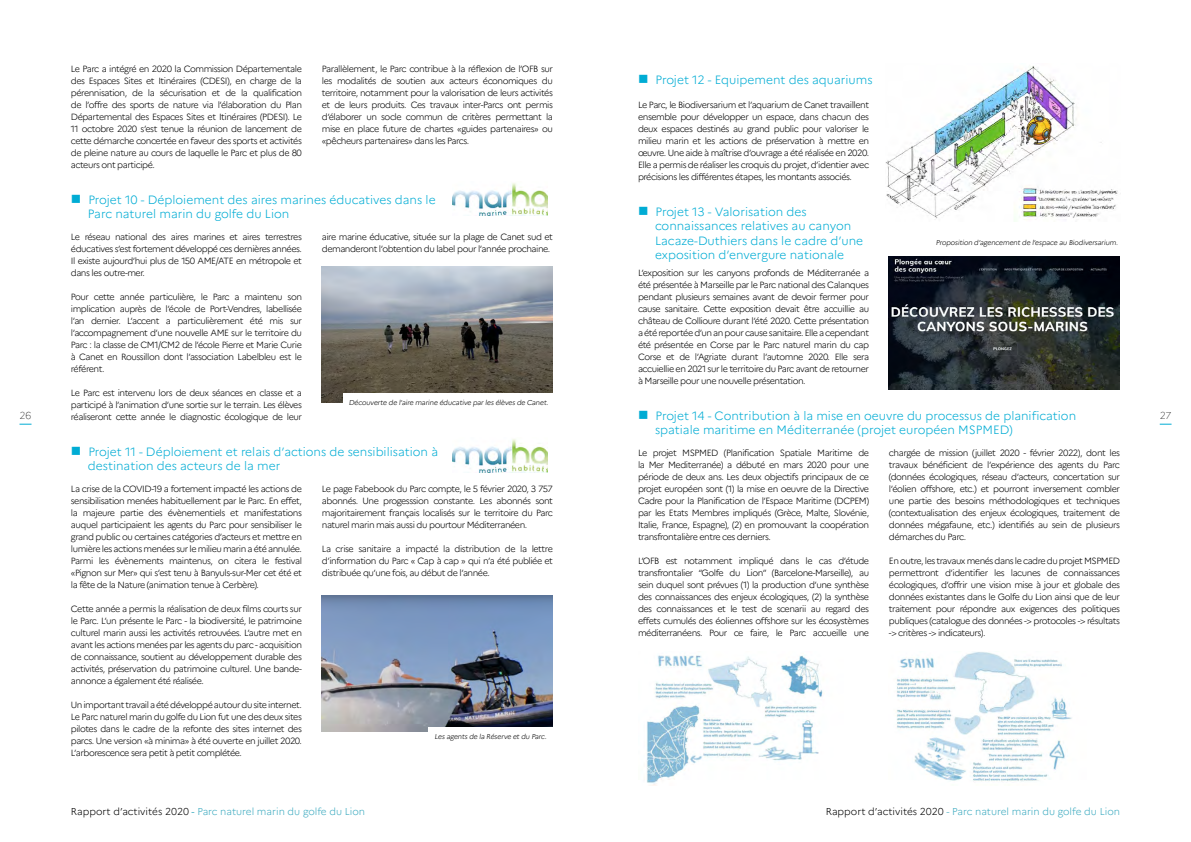
<style>
.page{position:relative;width:1191px;height:842px;background:#fff}
.page>*{position:absolute;margin:0;border:0;box-sizing:border-box;transform-origin:0 0}
.t1{font:300 12px/14.4px "Marianne";color:#00acd4}
.t2{font:300 10px "Marianne";color:#3daac0}
.t3{font:100 10px "Marianne";color:#000}
.PARAGRAPHE{font:300 9px/12px "Marianne";letter-spacing:-.05em;color:#000;text-align:justify}
.legendes{font:300 7px "Marianne";color:#000}
.s1{color:#000}
.s2{color:#0093ad}
</style>
<div class="page">
<img style="left:322px;top:267px;width:231px;height:135px">
<img style="left:322px;top:595px;width:231px;height:136px">
<img style="left:453px;top:183px;width:95px;height:33px">
<img style="left:453px;top:439px;width:95px;height:33px">
<div style="left:343px;top:393px;width:210px;height:18px;background:#fff"></div>
<div style="left:429px;top:727px;width:124px;height:18px;background:#fff"></div>
<img style="left:885px;top:66px;width:233px;height:156px">
<img style="left:889px;top:256px;width:230px;height:134px">
<img style="left:647px;top:655px;width:176px;height:130px">
<img style="left:896px;top:652px;width:176px;height:130px">
<svg style="left:20px;top:424px;width:12px;height:1px"></svg>
<svg style="left:1159px;top:424px;width:12px;height:1px"></svg>
<p class="PARAGRAPHE" style="left:71px;top:63px;width:233px">Le Parc a intégré en 2020 la Commission Départementale des Espaces Sites et Itinéraires (CDESI), en charge de la pérennisation, de la sécurisation et de la qualification de l’offre des sports de nature via l’élaboration du Plan Départemental des Espaces Sites et Itinéraires (PDESI). Le 11 octobre 2020 s’est tenue la réunion de lancement de cette démarche concertée en faveur des sports et activités de pleine nature au cours de laquelle le Parc et plus de 80 acteurs ont participé.</p>
<p class="PARAGRAPHE" style="left:322px;top:63px;width:233px">Parallèlement, le Parc contribue à la réflexion de l’OFB sur les modalités de soutien aux acteurs économiques du territoire, notamment pour la valorisation de leurs activités et de leurs produits. Ces travaux inter-Parcs ont permis d’élaborer un socle commun de critères permettant la mise en place future de chartes «guides partenaires» ou «pêcheurs partenaires» dans les Parcs.</p>
<p class="t1" style="left:88px;top:193px;width:349px">Projet 10 - Déploiement des aires marines éducatives dans le<br>Parc naturel marin du golfe du Lion</p>
<p class="PARAGRAPHE" style="left:71px;top:231px;width:233px">Le réseau national des aires marines et aires terrestres éducatives s’est fortement développé ces dernières années.<br>Il existe aujourd’hui plus de 150 AME/ATE en métropole et dans les outre-mer.</p>
<p class="PARAGRAPHE" style="left:71px;top:291px;width:233px">Pour cette année particulière, le Parc a maintenu son implication auprès de l’école de Port-Vendres, labellisée l’an dernier. L’accent a particulièrement été mis sur l’accompagnement d’une nouvelle AME sur le territoire du Parc : la classe de CM1/CM2 de l’école Pierre et Marie Curie à Canet en Roussillon dont l’association Labelbleu est le référent.</p>
<p class="PARAGRAPHE" style="left:71px;top:387px;width:233px">Le Parc est intervenu lors de deux séances en classe et a participé à l’animation d’une sortie sur le terrain. Les élèves réaliseront cette année le diagnostic écologique de leur</p>
<p class="t1" style="left:655px;top:73px;width:219px">Projet 12 - Equipement des aquariums</p>
<p class="PARAGRAPHE" style="left:638px;top:99px;width:233px">Le Parc, le Biodiversarium et l’aquarium de Canet travaillent ensemble pour développer un espace, dans chacun des deux espaces destinés au grand public pour valoriser le milieu marin et les actions de préservation à mettre en œuvre. Une aide à maîtrise d’ouvrage a été réalisée en 2020.<br>Elle a permis de réaliser les croquis du projet, d’identier avec précisions les différentes étapes, les montants associés.</p>
<p class="t1" style="left:655px;top:205px;width:210px">Projet 13 - Valorisation des connaissances relatives au canyon Lacaze-Duthiers dans le cadre d’une exposition d’envergure nationale</p>
<p class="PARAGRAPHE" style="left:638px;top:267px;width:233px">L’exposition sur les canyons profonds de Méditerranée a été présentée à Marseille par le Parc national des Calanques pendant plusieurs semaines avant de devoir fermer pour cause sanitaire. Cette exposition devait être accuillie au château de Collioure durant l’été 2020. Cette présentation a été reportée d’un an pour cause sanitaire. Elle a cependant été présentée en Corse par le Parc naturel marin du cap Corse et de l’Agriate durant l’automne 2020. Elle sera accuiellie en 2021 sur le territoire du Parc avant de retourner à Marseille pour une nouvelle présentation.</p>
<p class="t1" style="left:655px;top:409px;width:422px">Projet 14 - Contribution à la mise en oeuvre du processus de planification spatiale maritime en Méditerranée (projet européen MSPMED)</p>
<p class="PARAGRAPHE" style="left:638px;top:447px;width:233px">Le projet MSPMED (Planification Spatiale Maritime de la Mer Mediterranée) a débuté en mars 2020 pour une période de deux ans. Les deux objectifs principaux de ce projet européen sont (1) la mise en oeuvre de la Directive Cadre pour la Planification de l’Espace Maritime (DCPEM) par les Etats Membres impliqués (Grèce, Malte, Slovénie, Italie, France, Espagne), (2) en promouvant la coopération transfrontalière entre ces derniers.</p>
<p class="PARAGRAPHE" style="left:638px;top:555px;width:233px">L’OFB est notamment impliqué dans le cas d’étude transfrontalier “Golfe du Lion” (Barcelone-Marseille), au sein duquel sont prévues (1) la production d’une synthèse des connaissances des enjeux écologiques, (2) la synthèse des connaissances et le test de scenarii au regard des effets cumulés des éoliennes offshore sur les écosystèmes méditerranéens. Pour ce faire, le Parc accueille une</p>
<p class="PARAGRAPHE" style="left:322px;top:231px;width:233px">aire marine éducative, située sur la plage de Canet sud et demanderont l’obtention du label pour l’année prochaine.</p>
<p class="legendes" style="left:935px;top:238px;width:185px">Proposition d’agencement de l’espace au Biodiversarium.</p>
<p class="legendes" style="left:349px;top:399px;width:202px">Découverte de l’aire marine éducative par les élèves de Canet.</p>
<p class="t3" style="left:20px;top:409px;width:13px">26</p>
<p class="t3" style="left:1159px;top:409px;width:13px">27</p>
<p class="t1" style="left:88px;top:445px;width:351px">Projet 11 - Déploiement et relais d’actions de sensibilisation à destination des acteurs de la mer</p>
<p class="PARAGRAPHE" style="left:71px;top:483px;width:233px">La crise de la COVID-19 a fortement impacté les actions de sensibilisation menées habituellement par le Parc. En effet, la majeure partie des évènementiels et manifestations auquel participaient les agents du Parc pour sensibiliser le grand public ou certaines catégories d’acteurs et mettre en lumière les actions menées sur le milieu marin a été annulée.<br>Parmi les évènements maintenus, on citera le festival «Pignon sur Mer» qui s’est tenu à Banyuls-sur-Mer cet été et la fête de la Nature (animation tenue à Cerbère).</p>
<p class="PARAGRAPHE" style="left:71px;top:603px;width:233px">Cette année a permis la réalisation de deux films courts sur le Parc. L’un présente le Parc - la biodiversité, le patrimoine culturel marin aussi les activités retrouvées. L’autre met en avant les actions menées par les agents du parc - acquisition de connaissance, soutient au développement durable des activités, préservation du patrimoine culturel. Une bande&shy;annonce a également été réalisée.</p>
<p class="PARAGRAPHE" style="left:71px;top:699px;width:233px">Un important travail a été développé autour du site internet.<br>Le Parc naturel marin du golfe du Lion fut une des deux sites pilotes dans le cadre de la refonte des sites internet des parcs. Une version «à minima» à été ouverte en juillet 2020.<br>L’arborescence sera petit à petit complétée.</p>
<p class="PARAGRAPHE" style="left:889px;top:447px;width:233px">chargée de mission (juillet 2020 - février 2022), dont les travaux bénéficient de l’expérience des agents du Parc (données écologiques, réseau d’acteurs, concertation sur l’éolien offshore, etc.) et pourront inversement combler une partie des besoins méthodologiques et techniques (contextualisation des enjeux écologiques, traitement de données mégafaune, etc.) identifiés au sein de plusieurs démarches du Parc.</p>
<p class="PARAGRAPHE" style="left:889px;top:555px;width:233px">En outre, les travaux menés dans le cadre du projet MSPMED permettront d’identifier les lacunes de connaissances écologiques, d’offrir une vision mise à jour et globale des données existantes dans le Golfe du Lion ainsi que de leur traitement pour répondre aux exigences des politiques publiques (catalogue des données -&gt; protocoles -&gt; résultats -&gt; critères -&gt; indicateurs).</p>
<p class="PARAGRAPHE" style="left:322px;top:483px;width:233px">Le page Fabebook du Parc compte, le 5 février 2020, 3 757 abonnés. Une progesssion constante. Les abonnés sont majoritairement français localisés sur le territoire du Parc naturel marin mais aussi du pourtour Méditerranéen.</p>
<p class="PARAGRAPHE" style="left:322px;top:543px;width:233px">La crise sanitaire a impacté la distribution de la lettre d’information du Parc « Cap à cap » qui n’a été publiée et distribuée qu’une fois, au début de l’année.</p>
<p class="legendes" style="left:434px;top:732px;width:115px">Les agents de la Réserve et du Parc.</p>
<p class="t2" style="left:71px;top:805px;width:296px"><span class="s1">Rapport d’activités 2020</span> <span class="s2">-</span> Parc naturel marin du golfe du Lion</p>
<p class="t2" style="left:825px;top:805px;width:296px"><span class="s1">Rapport d’activités 2020</span> - Parc naturel marin du golfe du Lion</p>
</div>
